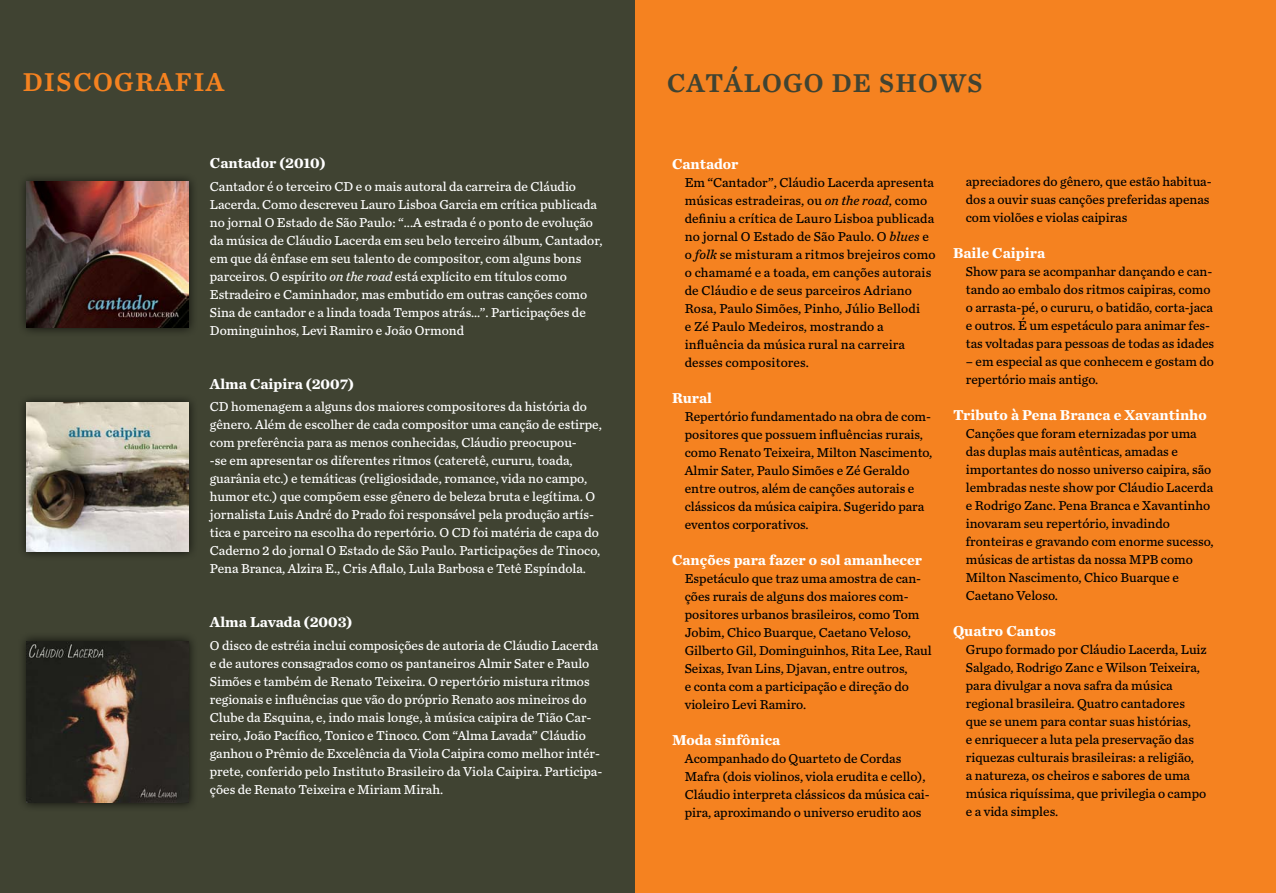
<style>
.page{position:relative;width:1276px;height:893px;background:#fff}
.page>*{position:absolute;margin:0;border:0;box-sizing:border-box;transform-origin:0 0}
.t1{font:27px "Chronicle Text G4 Semi";letter-spacing:.05em;color:#404332}
.t2{font:27px "Chronicle Text G4 Semi";letter-spacing:.05em;color:#f58220}
.t3{font:700 15px "Chronicle Text G4";color:#fff}
.t4{font:13.5px/18px "Chronicle Text G4";color:#000}
.t5{font:13.5px/18px "Chronicle Text G4";color:#fff}
.s1{font-style:italic}
</style>
<div class="page">
<div style="left:0;top:0;width:657px;height:893px;background:#404332"></div>
<div style="left:18px;top:173px;width:180px;height:164px;background:#000;opacity:.75"></div>
<img style="left:27px;top:182px;width:162px;height:146px">
<div style="left:18px;top:394px;width:180px;height:167px;background:#000;opacity:.75"></div>
<img style="left:27px;top:403px;width:162px;height:149px">
<div style="left:18px;top:632px;width:180px;height:180px;background:#000;opacity:.75"></div>
<img style="left:27px;top:641px;width:162px;height:162px">
<div style="left:636px;top:0;width:640px;height:893px;background:#f58220"></div>
<h1 class="t2" style="left:23px;top:61px;width:198px">DISCOGRAFIA</h1>
<p class="t3" style="left:210px;top:151px;width:117px">Cantador (2010)</p>
<p class="t5" style="left:210px;top:177px;width:394px">Cantador é o terceiro CD e o mais autoral da carreira de Cláudio Lacerda. Como descreveu Lauro Lisboa Garcia em crítica publicada no jornal O Estado de São Paulo: “...A estrada é o ponto de evolução da música de Cláudio Lacerda em seu belo terceiro álbum, Cantador, em que dá ênfase em seu talento de compositor, com alguns bons parceiros. O espírito <span class="s1">on the road</span> está explícito em títulos como Estradeiro e Caminhador, mas embutido em outras canções como Sina de cantador e a linda toada Tempos atrás...”. Participações de Dominguinhos, Levi Ramiro e João Ormond</p>
<p class="t3" style="left:210px;top:372px;width:145px">Alma Caipira (2007)</p>
<p class="t5" style="left:210px;top:397px;width:393px">CD homenagem a alguns dos maiores compositores da história do gênero. Além de escolher de cada compositor uma canção de estirpe, com preferência para as menos conhecidas, Cláudio preocupou-<br>-se em apresentar os diferentes ritmos (cateretê, cururu, toada, guarânia etc.) e temáticas (religiosidade, romance, vida no campo, humor etc.) que compõem esse gênero de beleza bruta e legítima. O jornalista Luis André do Prado foi responsável pela produção artís&shy;tica e parceiro na escolha do repertório. O CD foi matéria de capa do Caderno 2 do jornal O Estado de São Paulo. Participações de Tinoco, Pena Branca, Alzira E., Cris Aflalo, Lula Barbosa e Tetê Espíndola.</p>
<p class="t3" style="left:210px;top:610px;width:144px">Alma Lavada (2003)</p>
<p class="t5" style="left:210px;top:636px;width:394px">O disco de estréia inclui composições de autoria de Cláudio Lacerda e de autores consagrados como os pantaneiros Almir Sater e Paulo Simões e também de Renato Teixeira. O repertório mistura ritmos regionais e influências que vão do próprio Renato aos mineiros do Clube da Esquina, e, indo mais longe, à música caipira de Tião Car&shy;reiro, João Pacífico, Tonico e Tinoco. Com “Alma Lavada” Cláudio ganhou o Prêmio de Excelência da Viola Caipira como melhor intér&shy;prete, conferido pelo Instituto Brasileiro da Viola Caipira. Participa&shy;ções de Renato Teixeira e Miriam Mirah.</p>
<h1 class="t1" style="left:667px;top:62px;width:317px">CATÁLOGO DE SHOWS</h1>
<p class="t3" style="left:672px;top:152px;width:68px">Cantador</p>
<p class="t4" style="left:685px;top:173px;width:252px">Em “Cantador”, Cláudio Lacerda apresenta músicas estradeiras, ou <span class="s1">on the road</span>, como definiu a crítica de Lauro Lisboa publicada no jornal O Estado de São Paulo. O <span class="s1">blues</span> e o <span class="s1">folk</span> se misturam a ritmos brejeiros como o chamamé e a toada, em canções autorais de Cláudio e de seus parceiros Adriano Rosa, Paulo Simões, Pinho, Júlio Bellodi<br>e Zé Paulo Medeiros, mostrando a influência da música rural na carreira desses compositores.</p>
<p class="t3" style="left:672px;top:386px;width:41px">Rural</p>
<p class="t4" style="left:685px;top:407px;width:249px">Repertório fundamentado na obra de com&shy;positores que possuem influências rurais, como Renato Teixeira, Milton Nascimento, Almir Sater, Paulo Simões e Zé Geraldo entre outros, além de canções autorais e clássicos da música caipira. Sugerido para eventos corporativos.</p>
<p class="t3" style="left:672px;top:548px;width:252px">Canções para fazer o sol amanhecer</p>
<p class="t4" style="left:685px;top:569px;width:248px">Espetáculo que traz uma amostra de can&shy;ções rurais de alguns dos maiores com&shy;positores urbanos brasileiros, como Tom Jobim, Chico Buarque, Caetano Veloso, Gilberto Gil, Dominguinhos, Rita Lee, Raul Seixas, Ivan Lins, Djavan, entre outros,<br>e conta com a participação e direção do violeiro Levi Ramiro.</p>
<p class="t3" style="left:672px;top:728px;width:110px">Moda sinfônica</p>
<p class="t4" style="left:685px;top:749px;width:246px">Acompanhado do Quarteto de Cordas Mafra (dois violinos, viola erudita e cello), Cláudio interpreta clássicos da música cai&shy;pira, aproximando o universo erudito aos</p>
<p class="t4" style="left:966px;top:172px;width:247px">apreciadores do gênero, que estão habitua&shy;dos a ouvir suas canções preferidas apenas com violões e violas caipiras</p>
<p class="t3" style="left:953px;top:241px;width:93px">Baile Caipira</p>
<p class="t4" style="left:966px;top:262px;width:250px">Show para se acompanhar dançando e can&shy;tando ao embalo dos ritmos caipiras, como o arrasta-pé, o cururu, o batidão, corta-jaca e outros. É um espetáculo para animar fes&shy;tas voltadas para pessoas de todas as idades</p>
<p class="t4" style="left:966px;top:352px;width:250px">– em especial as que conhecem e gostam do repertório mais antigo.</p>
<p class="t3" style="left:953px;top:403px;width:255px">Tributo à Pena Branca e Xavantinho</p>
<p class="t4" style="left:966px;top:424px;width:249px">Canções que foram eternizadas por uma das duplas mais autênticas, amadas e importantes do nosso universo caipira, são lembradas neste show por Cláudio Lacerda e Rodrigo Zanc. Pena Branca e Xavantinho inovaram seu repertório, invadindo fronteiras e gravando com enorme sucesso, músicas de artistas da nossa MPB como Milton Nascimento, Chico Buarque e Caetano Veloso.</p>
<p class="t3" style="left:953px;top:619px;width:104px">Quatro Cantos</p>
<p class="t4" style="left:966px;top:640px;width:242px">Grupo formado por Cláudio Lacerda, Luiz Salgado, Rodrigo Zanc e Wilson Teixeira, para divulgar a nova safra da música regional brasileira. Quatro cantadores que se unem para contar suas histórias,<br>e enriquecer a luta pela preservação das riquezas culturais brasileiras: a religião,<br>a natureza, os cheiros e sabores de uma música riquíssima, que privilegia o campo e a vida simples.</p>
</div>
